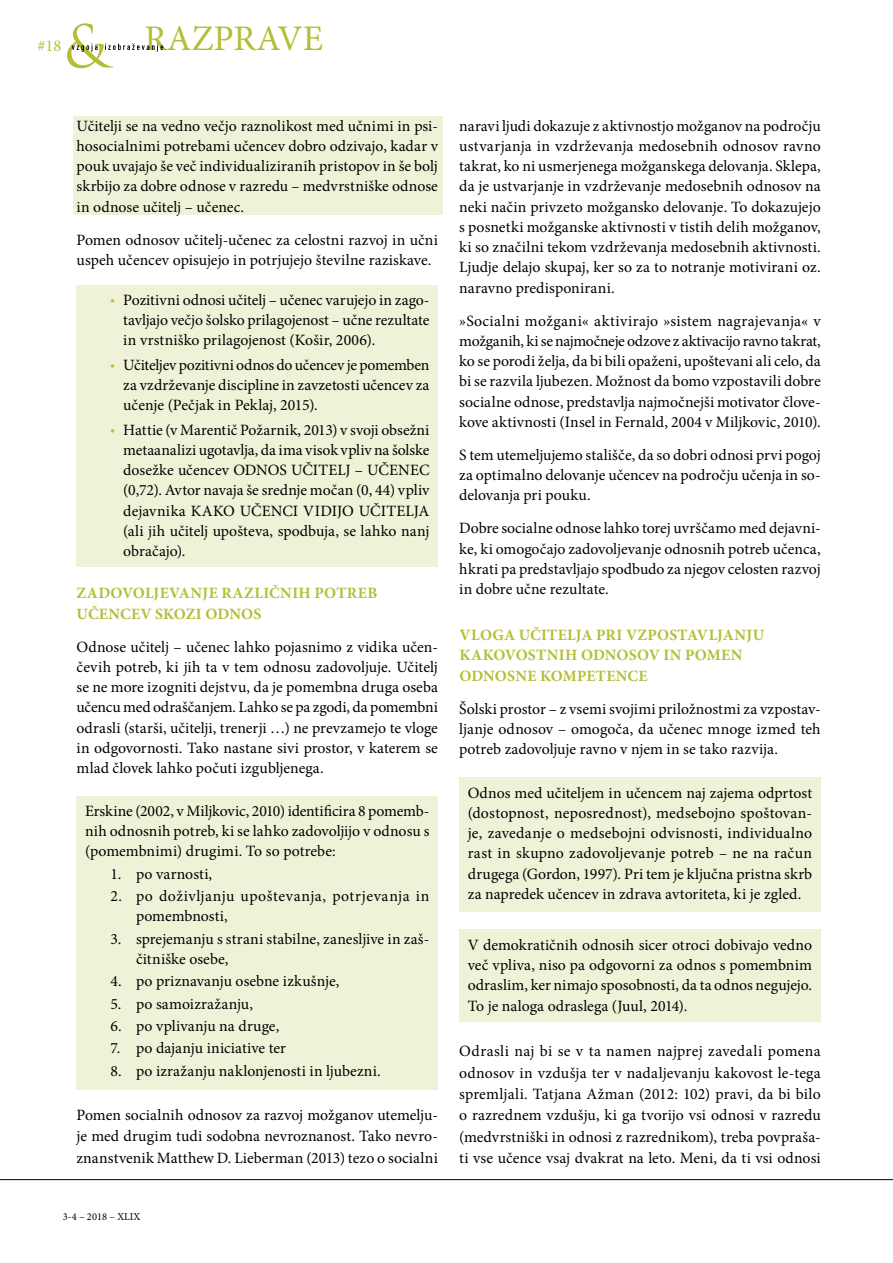
<style>
.page{position:relative;width:893px;height:1263px;background:#fff}
.page>*{position:absolute;margin:0;border:0;box-sizing:border-box;transform-origin:0 0}
.t1{font:36px "Minion Pro";color:#b4be35}
.t2{font:16.5px "Minion Pro";color:#b4be35}
.t3{font:15.75px/20.2px "Minion Pro";letter-spacing:.005em;color:#000;text-align:justify}
.t4{font:700 15.75px/20.2px "Minion Pro";letter-spacing:.015em;color:#b4be35}
.t5{font:15.75px/20.2px "Minion Pro";letter-spacing:.03em;color:#000}
.t6{font:10.5px "Minion Pro";color:#000}
.s1{font-family:"Myriad Pro";color:#b4be35}
</style>
<div class="page">
<hr style="left:0;top:1179px;width:893px;height:1px;background:#000">
<div style="left:73px;top:117px;width:370px;height:98px;background:#f0f2d7"></div>
<svg style="left:67px;top:23px;width:96px;height:45px"></svg>
<div style="left:77px;top:285px;width:361px;height:281px;background:#f0f2d7"></div>
<div style="left:459px;top:778px;width:362px;height:134px;background:#f0f2d7"></div>
<div style="left:459px;top:930px;width:362px;height:92px;background:#f0f2d7"></div>
<div style="left:77px;top:796px;width:361px;height:293px;background:#f0f2d7"></div>
<p class="t2" style="left:38px;top:35px;width:25px">#18</p>
<h1 class="t1" style="left:144px;top:14px;width:180px">RAZPRAVE</h1>
<p class="t3" style="left:77px;top:115px;width:363px">Učitelji se na vedno večjo raznolikost med učnimi in psi&shy;hosocialnimi potrebami učencev dobro odzivajo, kadar v pouk uvajajo še več individualiziranih pristopov in še bolj skrbijo za dobre odnose v razredu – medvrstniške odnose in odnose učitelj – učenec.</p>
<p class="t3" style="left:77px;top:229px;width:363px">Pomen odnosov učitelj-učenec za celostni razvoj in učni uspeh učencev opisujejo in potrjujejo številne raziskave.</p>
<p class="t3" style="left:123px;top:289px;width:308px;text-indent:-13px"><span class="s1">•</span> Pozitivni odnosi učitelj – učenec varujejo in zago&shy;tavljajo večjo šolsko prilagojenost – učne rezultate in vrstniško prilagojenost (Košir, 2006).</p>
<p class="t3" style="left:123px;top:354px;width:308px;text-indent:-13px"><span class="s1">•</span> Učiteljev pozitivni odnos do učencev je pomemben za vzdrževanje discipline in zavzetosti učencev za učenje (Pečjak in Peklaj, 2015).</p>
<p class="t3" style="left:123px;top:420px;width:308px;text-indent:-13px"><span class="s1">•</span> Hattie (v Marentič Požarnik, 2013) v svoji obsežni metaanalizi ugotavlja, da ima visok vpliv na šolske dosežke učencev ODNOS UČITELJ – UČENEC (0,72). Avtor navaja še srednje močan (0, 44) vpliv dejavnika KAKO UČENCI VIDIJO UČITELJA (ali jih učitelj upošteva, spodbuja, se lahko nanj obračajo).</p>
<p class="t4" style="left:77px;top:583px;width:302px">ZADOVOLJEVANJE RAZLIČNIH POTREB<br>UČENCEV SKOZI ODNOS</p>
<p class="t3" style="left:77px;top:636px;width:363px">Odnose učitelj – učenec lahko pojasnimo z vidika učen&shy;čevih potreb, ki jih ta v tem odnosu zadovoljuje. Učitelj se ne more izogniti dejstvu, da je pomembna druga oseba učencu med odraščanjem. Lahko se pa zgodi, da pomembni odrasli (starši, učitelji, trenerji …) ne prevzamejo te vloge in odgovornosti. Tako nastane sivi prostor, v katerem se mlad človek lahko počuti izgubljenega.</p>
<p class="t3" style="left:85px;top:801px;width:346px">Erskine (2002, v Miljkovic, 2010) identificira 8 pomemb&shy;nih odnosnih potreb, ki se lahko zadovoljijo v odnosu s (pomembnimi) drugimi. To so potrebe:</p>
<p class="t3" style="left:111px;top:863px;width:103px">1. po varnosti,</p>
<p class="t5" style="left:136px;top:886px;width:295px;text-indent:-25px">2. po doživljanju upoštevanja, potrjevanja in pomembnosti,</p>
<p class="t3" style="left:136px;top:928px;width:295px;text-indent:-26px">3. sprejemanju s strani stabilne, zanesljive in zaš&shy;čitniške osebe,</p>
<p class="t3" style="left:111px;top:971px;width:230px">4. po priznavanju osebne izkušnje,</p>
<p class="t3" style="left:111px;top:993px;width:144px">5. po samoizražanju,</p>
<p class="t3" style="left:111px;top:1016px;width:170px">6. po vplivanju na druge,</p>
<p class="t3" style="left:111px;top:1038px;width:177px">7. po dajanju iniciative ter</p>
<p class="t3" style="left:111px;top:1061px;width:272px">8. po izražanju naklonjenosti in ljubezni.</p>
<p class="t3" style="left:77px;top:1104px;width:363px;line-height:21.8px">Pomen socialnih odnosov za razvoj možganov utemelju&shy;je med drugim tudi sodobna nevroznanost. Tako nevro&shy;znanstvenik Matthew D. Lieberman (2013) tezo o socialni</p>
<p class="t6" style="left:63px;top:1210px;width:79px">3-4 – 2018 – XLIX</p>
<p class="t3" style="left:459px;top:115px;width:363px">naravi ljudi dokazuje z aktivnostjo možganov na področju ustvarjanja in vzdrževanja medosebnih odnosov ravno takrat, ko ni usmerjenega možganskega delovanja. Sklepa, da je ustvarjanje in vzdrževanje medosebnih odnosov na neki način privzeto možgansko delovanje. To dokazujejo s posnetki možganske aktivnosti v tistih delih možganov, ki so značilni tekom vzdrževanja medosebnih aktivnosti.<br>Ljudje delajo skupaj, ker so za to notranje motivirani oz. naravno predisponirani.</p>
<p class="t3" style="left:459px;top:311px;width:363px">»Socialni možgani« aktivirajo »sistem nagrajevanja« v možganih, ki se najmočneje odzove z aktivacijo ravno takrat, ko se porodi želja, da bi bili opaženi, upoštevani ali celo, da bi se razvila ljubezen. Možnost da bomo vzpostavili dobre socialne odnose, predstavlja najmočnejši motivator člove&shy;kove aktivnosti (Insel in Fernald, 2004 v Miljkovic, 2010).</p>
<p class="t3" style="left:459px;top:445px;width:363px">S tem utemeljujemo stališče, da so dobri odnosi prvi pogoj za optimalno delovanje učencev na področju učenja in so&shy;delovanja pri pouku.</p>
<p class="t3" style="left:459px;top:518px;width:363px">Dobre socialne odnose lahko torej uvrščamo med dejavni&shy;ke, ki omogočajo zadovoljevanje odnosnih potreb učenca, hkrati pa predstavljajo spodbudo za njegov celosten razvoj in dobre učne rezultate.</p>
<p class="t4" style="left:459px;top:625px;width:306px">VLOGA UČITELJA PRI VZPOSTAVLJANJU<br>KAKOVOSTNIH ODNOSOV IN POMEN<br>ODNOSNE</p>
<p class="t4" style="left:540px;top:665px;width:23px">KOMPETEN</p>
<p class="t4" style="left:628px;top:665px;width:21px">CE</p>
<p class="t3" style="left:459px;top:698px;width:363px">Šolski prostor – z vsemi svojimi priložnostmi za vzpostav&shy;ljanje odnosov – omogoča, da učenec mnoge izmed teh potreb zadovoljuje ravno v njem in se tako razvija.</p>
<p class="t3" style="left:468px;top:782px;width:346px">Odnos med učiteljem in učencem naj zajema odprtost (dostopnost, neposrednost), medsebojno spoštovan&shy;je, zavedanje o medsebojni odvisnosti, individualno rast in skupno zadovoljevanje potreb – ne na račun drugega (Gordon, 1997). Pri tem je ključna pristna skrb za napredek učencev in zdrava avtoriteta, ki je zgled.</p>
<p class="t3" style="left:468px;top:935px;width:346px">V demokratičnih odnosih sicer otroci dobivajo vedno več vpliva, niso pa odgovorni za odnos s pomembnim odraslim, ker nimajo sposobnosti, da ta odnos negujejo.<br>To je naloga odraslega (Juul, 2014).</p>
<p class="t3" style="left:459px;top:1041px;width:363px;line-height:21.3px">Odrasli naj bi se v ta namen najprej zavedali pomena odnosov in vzdušja ter v nadaljevanju kakovost le-tega spremljali. Tatjana Ažman (2012: 102) pravi, da bi bilo o razrednem vzdušju, ki ga tvorijo vsi odnosi v razredu (medvrstniški in odnosi z razrednikom), treba povpraša&shy;ti vse učence vsaj dvakrat na leto. Meni, da ti vsi odnosi</p>
</div>
